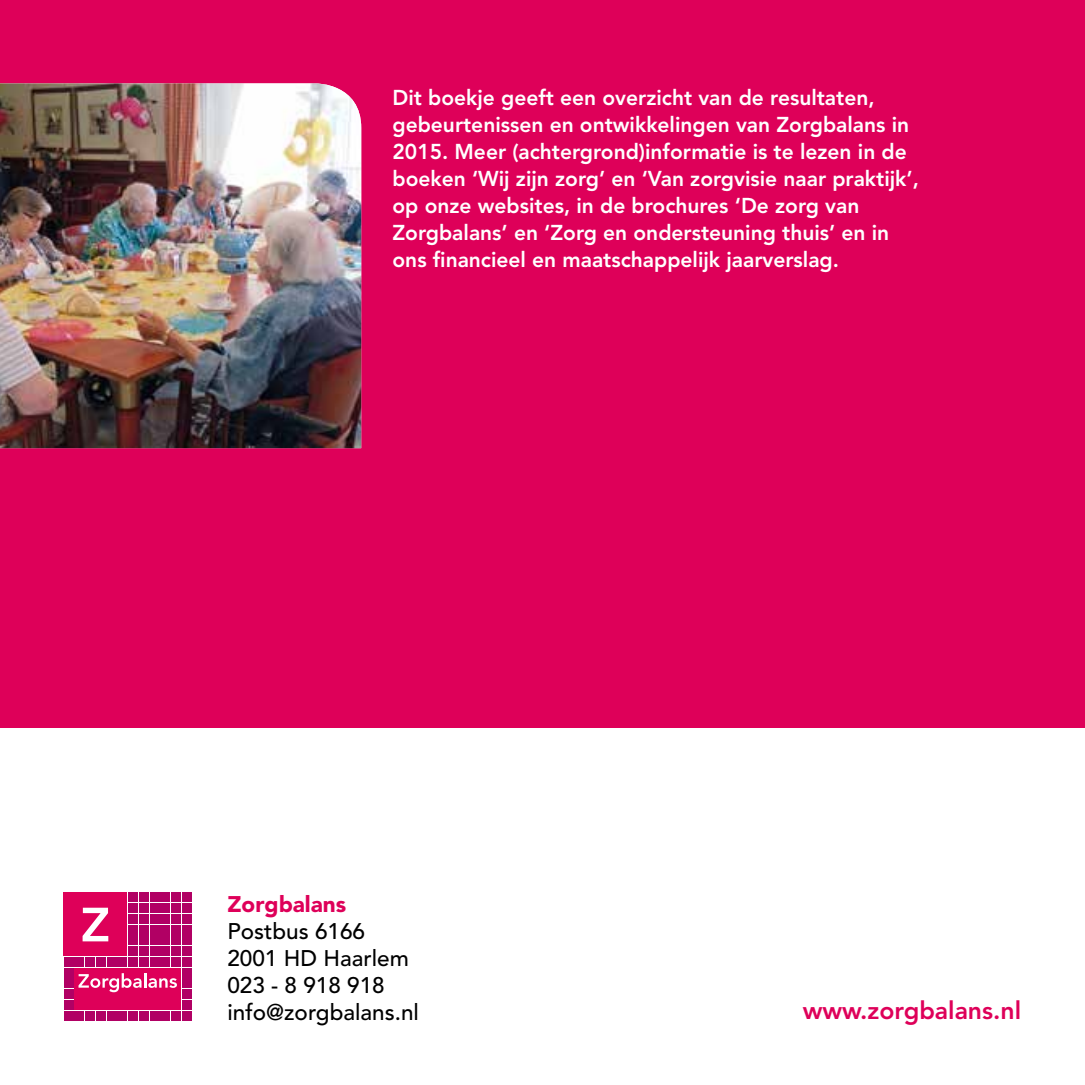
<style>
.page{position:relative;width:1085px;height:1085px;background:#fff}
.page>*{position:absolute;margin:0;border:0;box-sizing:border-box;transform-origin:0 0}
.t1{font:800 24.75px "Avenir LT Std";color:#de0059}
.t2{font:500 22.5px/27px "Avenir LT Std";color:#000}
.t3{font:900 22.5px "Avenir LT Std";color:#de0059}
.t4{font:800 21.38px/27px "Avenir LT Std";color:#fff}
</style>
<div class="page">
<div style="left:64px;top:892px;width:63px;height:63px;background:#de0059"></div>
<div style="left:64px;top:956px;width:9px;height:10px;background:#b10064"></div>
<div style="left:75px;top:956px;width:9px;height:10px;background:#b10064"></div>
<div style="left:85px;top:956px;width:10px;height:10px;background:#b10064"></div>
<div style="left:96px;top:956px;width:9px;height:10px;background:#b10064"></div>
<div style="left:107px;top:956px;width:9px;height:10px;background:#b10064"></div>
<div style="left:117px;top:956px;width:10px;height:10px;background:#b10064"></div>
<div style="left:128px;top:956px;width:10px;height:10px;background:#b10064"></div>
<div style="left:139px;top:956px;width:9px;height:10px;background:#b10064"></div>
<div style="left:150px;top:956px;width:9px;height:10px;background:#b10064"></div>
<div style="left:160px;top:956px;width:10px;height:10px;background:#b10064"></div>
<div style="left:171px;top:956px;width:10px;height:10px;background:#b10064"></div>
<div style="left:182px;top:956px;width:9px;height:10px;background:#b10064"></div>
<div style="left:64px;top:967px;width:9px;height:10px;background:#b10064"></div>
<div style="left:182px;top:967px;width:9px;height:10px;background:#b10064"></div>
<div style="left:64px;top:978px;width:9px;height:9px;background:#b10064"></div>
<div style="left:182px;top:978px;width:9px;height:9px;background:#b10064"></div>
<div style="left:64px;top:989px;width:9px;height:9px;background:#b10064"></div>
<div style="left:182px;top:989px;width:9px;height:9px;background:#b10064"></div>
<div style="left:64px;top:999px;width:9px;height:10px;background:#b10064"></div>
<div style="left:182px;top:999px;width:9px;height:10px;background:#b10064"></div>
<div style="left:64px;top:1010px;width:9px;height:10px;background:#b10064"></div>
<div style="left:75px;top:1010px;width:9px;height:10px;background:#b10064"></div>
<div style="left:85px;top:1010px;width:10px;height:10px;background:#b10064"></div>
<div style="left:96px;top:1010px;width:9px;height:10px;background:#b10064"></div>
<div style="left:107px;top:1010px;width:9px;height:10px;background:#b10064"></div>
<div style="left:117px;top:1010px;width:10px;height:10px;background:#b10064"></div>
<div style="left:128px;top:1010px;width:10px;height:10px;background:#b10064"></div>
<div style="left:139px;top:1010px;width:9px;height:10px;background:#b10064"></div>
<div style="left:150px;top:1010px;width:9px;height:10px;background:#b10064"></div>
<div style="left:160px;top:1010px;width:10px;height:10px;background:#b10064"></div>
<div style="left:171px;top:1010px;width:10px;height:10px;background:#b10064"></div>
<div style="left:182px;top:1010px;width:9px;height:10px;background:#b10064"></div>
<div style="left:128px;top:892px;width:10px;height:9px;background:#b10064"></div>
<div style="left:139px;top:892px;width:9px;height:9px;background:#b10064"></div>
<div style="left:150px;top:892px;width:9px;height:9px;background:#b10064"></div>
<div style="left:160px;top:892px;width:10px;height:9px;background:#b10064"></div>
<div style="left:171px;top:892px;width:10px;height:9px;background:#b10064"></div>
<div style="left:182px;top:892px;width:9px;height:9px;background:#b10064"></div>
<div style="left:128px;top:903px;width:10px;height:9px;background:#b10064"></div>
<div style="left:139px;top:903px;width:9px;height:9px;background:#b10064"></div>
<div style="left:150px;top:903px;width:9px;height:9px;background:#b10064"></div>
<div style="left:160px;top:903px;width:10px;height:9px;background:#b10064"></div>
<div style="left:171px;top:903px;width:10px;height:9px;background:#b10064"></div>
<div style="left:182px;top:903px;width:9px;height:9px;background:#b10064"></div>
<div style="left:128px;top:913px;width:10px;height:10px;background:#b10064"></div>
<div style="left:139px;top:913px;width:9px;height:10px;background:#b10064"></div>
<div style="left:150px;top:913px;width:9px;height:10px;background:#b10064"></div>
<div style="left:160px;top:913px;width:10px;height:10px;background:#b10064"></div>
<div style="left:171px;top:913px;width:10px;height:10px;background:#b10064"></div>
<div style="left:182px;top:913px;width:9px;height:10px;background:#b10064"></div>
<div style="left:128px;top:924px;width:10px;height:10px;background:#b10064"></div>
<div style="left:139px;top:924px;width:9px;height:10px;background:#b10064"></div>
<div style="left:150px;top:924px;width:9px;height:10px;background:#b10064"></div>
<div style="left:160px;top:924px;width:10px;height:10px;background:#b10064"></div>
<div style="left:171px;top:924px;width:10px;height:10px;background:#b10064"></div>
<div style="left:182px;top:924px;width:9px;height:10px;background:#b10064"></div>
<div style="left:128px;top:935px;width:10px;height:9px;background:#b10064"></div>
<div style="left:139px;top:935px;width:9px;height:9px;background:#b10064"></div>
<div style="left:150px;top:935px;width:9px;height:9px;background:#b10064"></div>
<div style="left:160px;top:935px;width:10px;height:9px;background:#b10064"></div>
<div style="left:171px;top:935px;width:10px;height:9px;background:#b10064"></div>
<div style="left:182px;top:935px;width:9px;height:9px;background:#b10064"></div>
<div style="left:128px;top:946px;width:10px;height:9px;background:#b10064"></div>
<div style="left:139px;top:946px;width:9px;height:9px;background:#b10064"></div>
<div style="left:150px;top:946px;width:9px;height:9px;background:#b10064"></div>
<div style="left:160px;top:946px;width:10px;height:9px;background:#b10064"></div>
<div style="left:171px;top:946px;width:10px;height:9px;background:#b10064"></div>
<div style="left:182px;top:946px;width:9px;height:9px;background:#b10064"></div>
<svg style="left:83px;top:907px;width:25px;height:34px"></svg>
<div style="left:75px;top:967px;width:106px;height:42px;background:#de0059"></div>
<svg style="left:78px;top:973px;width:99px;height:19px"></svg>
<div style="left:0;top:0;width:1084px;height:727px;background:#de0059"></div>
<img style="left:0;top:83px;width:361px;height:365px">
<p class="t4" style="left:392px;top:84px;width:528px">Dit boekje geeft een overzicht van de resultaten, gebeurtenissen en ontwikkelingen van Zorgbalans in 2015. Meer (achtergrond)informatie is te lezen in de boeken ‘Wij zijn zorg’ en ‘Van zorgvisie naar praktijk’, op onze websites, in de brochures ‘De zorg van Zorgbalans’ en ‘Zorg en ondersteuning thuis’ en in ons financieel en maatschappelijk jaarverslag.</p>
<p class="t3" style="left:227px;top:890px;width:120px">Zorgbalans</p>
<p class="t2" style="left:227px;top:917px;width:193px">Postbus 6166<br>2001 HD Haarlem<br>023 - 8 918 918 info@zorgbalans.nl</p>
<p class="t1" style="left:802px;top:996px;width:220px">www.zorgbalans.nl</p>
</div>
